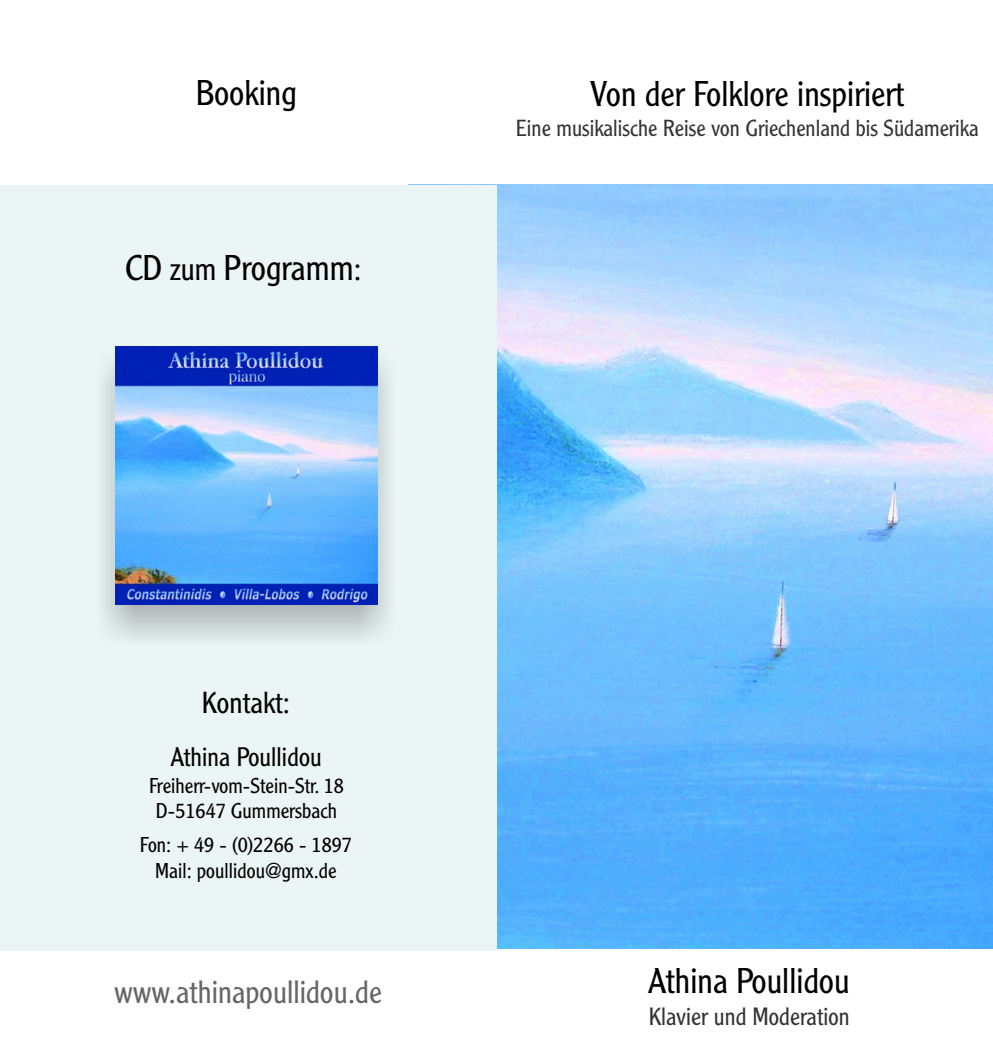
<style>
.page{position:relative;width:993px;height:1043px;background:#fff}
.page>*{position:absolute;margin:0;border:0;box-sizing:border-box;transform-origin:0 0}
.t1{font:300 35px "Clearface Gothic LH";color:#000}
.t2{font:300 31.5px "Clearface Gothic LH";color:#666}
.t3{font:300 29.75px "Clearface Gothic LH";color:#000}
.t4{font:300 26.25px "Clearface Gothic LH";color:#000}
.t5{font:300 24.5px "Clearface Gothic LH";color:#333}
.t6{font:300 22.75px "Clearface Gothic LH";color:#333}
.t7{font:300 21px/25.2px "Clearface Gothic LH";color:#000;text-align:center}
.s1{font-size:31.5px}
</style>
<div class="page">
<img style="left:496px;top:185px;width:496px;height:764px">
<div style="left:0;top:185px;width:496px;height:765px;background:#ebf5f5"></div>
<img style="left:102px;top:349px;width:288px;height:290px">
<img style="left:115px;top:346px;width:262px;height:258px">
<h1 class="t1" style="left:196px;top:79px;width:103px">Booking</h1>
<h1 class="t1" style="left:125px;top:253px;width:238px">CD <span class="s1">zum</span> Programm<span class="s1">:</span></h1>
<h1 class="t1" style="left:590px;top:79px;width:315px">Von der Folklore inspiriert</h1>
<p class="t6" style="left:516px;top:119px;width:464px">Eine musikalische Reise von Griechenland bis Südamerika</p>
<h3 class="t3" style="left:202px;top:691px;width:90px">Kontakt:</h3>
<p class="t4" style="left:171px;top:746px;width:152px">Athina Poullidou</p>
<p class="t7" style="left:149px;top:775px;width:196px">Freiherr-vom-Stein-Str. 18<br>D-51647 Gummersbach</p>
<p class="t7" style="left:140px;top:835px;width:213px">Fon: + 49 - (0)2266 - 1897<br>Mail: poullidou@gmx.de</p>
<h2 class="t2" style="left:114px;top:980px;width:269px">www.athinapoullidou.de</h2>
<h1 class="t1" style="left:648px;top:966px;width:202px">Athina Poullidou</h1>
<p class="t5" style="left:648px;top:1006px;width:202px">Klavier und Moderation</p>
</div>
